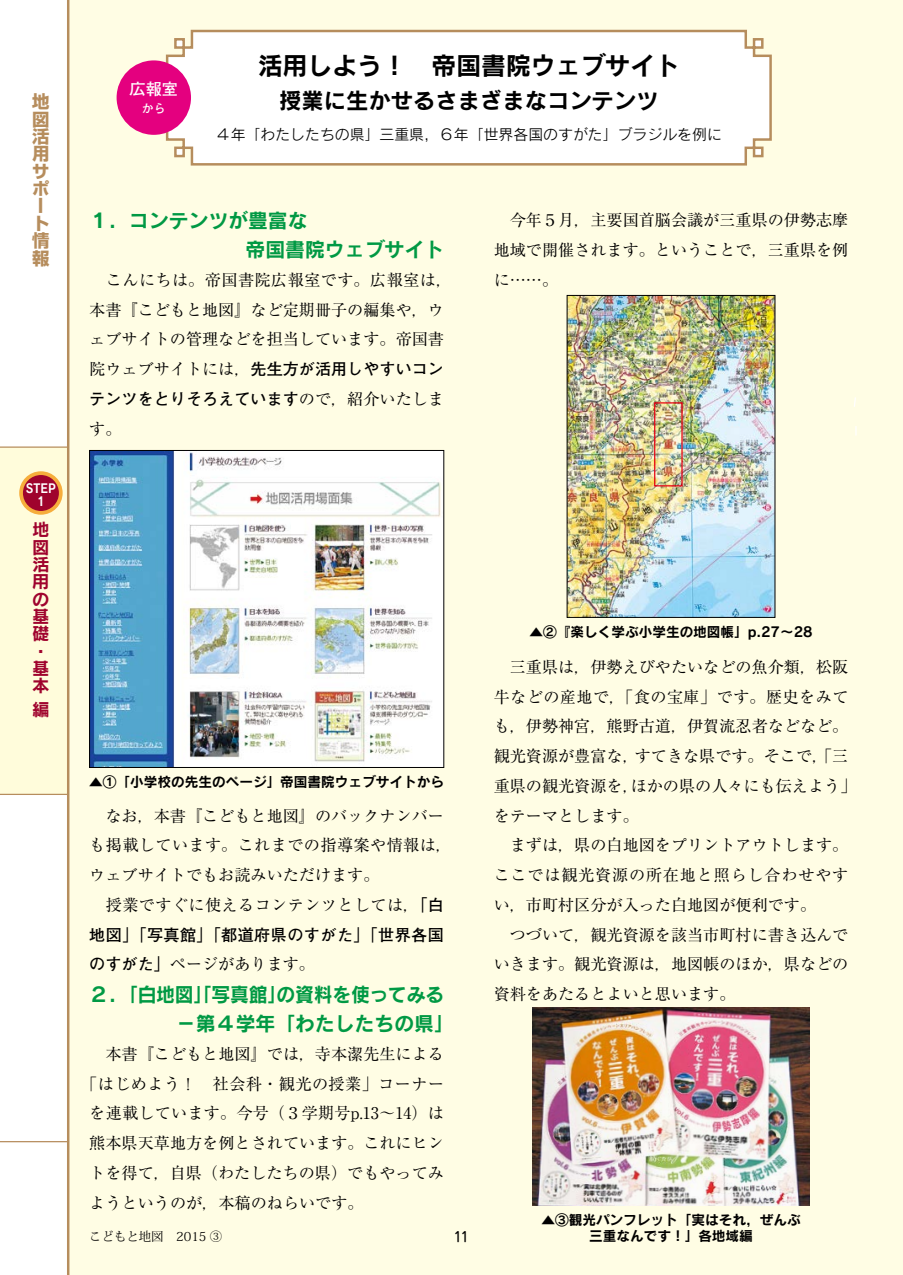
<style>
.page{position:relative;width:903px;height:1275px;background:#fff}
.page>*{position:absolute;margin:0;border:0;box-sizing:border-box;transform-origin:0 0}
.t1{font:24.85px "Rodin Pro B";color:#000}
.t2{font:22.4px "Rodin Pro B";color:#000}
.t3{font:19.78px/29.8px "Rodin Pro B";color:#094}
.t4{font:17.32px/17.3px "Rodin Pro B";color:#9f032d}
.t5{font:700 17.32px/17.3px "Shin Go Pro";color:#b68d5d}
.t6{font:16.1px/29.8px "Ryumin Pro";color:#000}
.t7{font:16.1px "Ryumin Pro";letter-spacing:.03em;color:#000}
.t8{font:700 16.1px "Futo Go B101 Pro";color:#fff}
.t9{font:14.88px "Rodin Pro M";color:#000}
.t10{font:13.65px/16.1px "Rodin Pro B";color:#000;text-align:center}
.t11{font:500 13.65px "Jun 34 Pro";color:#000}
.t12{font:12.42px "Koz Min Pro";color:#000}
.t13{font:12.42px/12.4px "Rodin Pro B";color:#fff;text-align:center;scale:.9 1}
.t14{font:700 12.42px "Futo Go B101 Pro";color:#fff}
.s1{font-family:"Futo Go B101 Pro";font-weight:700}
</style>
<div class="page">
<div style="left:68px;top:0;width:835px;height:1275px;background:#fffde4"></div>
<div style="left:0;top:448px;width:68px;height:347px;background:#fffcdb"></div>
<div style="left:21px;top:473px;width:40px;height:40px;background:#9f032d;border-radius:50%"></div>
<div style="left:19px;top:471px;width:44px;height:44px;border:4px solid #f6ad3c;border-radius:50%"></div>
<hr style="left:0;top:446px;width:68px;height:2px;background:#b68d5d">
<hr style="left:0;top:794px;width:68px;height:1px;background:#b68d5d">
<hr style="left:67px;top:0;width:2px;height:1275px;background:#b68d5d">
<hr style="left:0;top:1141px;width:68px;height:1px;background:#b68d5d">
<svg style="left:854px;top:397px;width:2px;height:10px"></svg>
<img style="left:532px;top:1007px;width:278px;height:198px">
<img style="left:91px;top:452px;width:351px;height:314px">
<div style="left:89px;top:450px;width:355px;height:318px;border:1px solid #000"></div>
<img style="left:569px;top:297px;width:204px;height:319px">
<div style="left:567px;top:295px;width:208px;height:323px;border:1px solid #000"></div>
<div style="left:654px;top:402px;width:29px;height:84px;border:1px solid #e60012"></div>
<svg style="left:165px;top:29px;width:607px;height:137px;background:#fbf9f6"></svg>
<div style="left:117px;top:60px;width:74px;height:75px;background:#e4007f;border-radius:50%"></div>
<p class="t5" style="left:32px;top:91px;width:19px">地図活用サポート情報</p>
<p class="t13" style="left:26px;top:482px;width:35px">STEP<br>1</p>
<p class="t4" style="left:32px;top:520px;width:18px">地図活用の基礎・基本</p>
<p class="t4" style="left:32px;top:700px;width:18px">編</p>
<p class="t8" style="left:130px;top:76px;width:50px">広報室</p>
<p class="t14" style="left:141px;top:98px;width:26px">から</p>
<p class="t1" style="left:258px;top:49px;width:423px">活用しよう！　帝国書院ウェブサイト</p>
<p class="t2" style="left:279px;top:85px;width:381px">授業に生かせるさまざまなコンテンツ</p>
<p class="t9" style="left:216px;top:125px;width:507px">４年「わたしたちの県」三重県，６年「世界各国のすがた」ブラジルを例に</p>
<p class="t3" style="left:246px;top:204px;width:200px;text-indent:-156px">１．コンテンツが豊富な<br>帝国書院ウェブサイト</p>
<p class="t6" style="left:89px;top:264px;width:364px">　こんにちは。帝国書院広報室です。広報室は，本書『こどもと地図』など定期冊子の編集や，ウェブサイトの管理などを担当しています。帝国書院ウェブサイトには，<span class="s1">先生方が活用しやすいコンテンツをとりそろえています</span>ので，紹介いたします。</p>
<p class="t6" style="left:494px;top:204px;width:356px;text-align:justify">　今年５月，主要国首脳会議が三重県の伊勢志摩地域で開催されます。ということで，三重県を例に……。</p>
<p class="t10" style="left:89px;top:773px;width:356px">▲①「小学校の先生のページ」帝国書院ウェブサイトから</p>
<p class="t6" style="left:89px;top:800px;width:364px">　なお，本書『こどもと地図』のバックナンバーも掲載しています。これまでの指導案や情報は，ウェブサイトでもお読みいただけます。<br>　授業ですぐに使えるコンテンツとしては，<span class="s1">「白地図」「写真館」「都道府県のすがた」「世界各国のすがた」</span>ページがあります。</p>
<p class="t3" style="left:176px;top:978px;width:279px;text-indent:-87px">２．「白地図」「写真館」の資料を使ってみる－第４学年「わたしたちの県」</p>
<p class="t6" style="left:89px;top:1038px;width:356px">　本書『こどもと地図』では，寺本潔先生による</p>
<p class="t7" style="left:81px;top:1071px;width:364px">「はじめよう！　社会科・観光の授業」コーナー</p>
<p class="t6" style="left:89px;top:1097px;width:356px">を連載しています。今号（３学期号p.13～14）は</p>
<p class="t6" style="left:89px;top:1127px;width:356px">熊本県天草地方を例とされています。これにヒン</p>
<p class="t6" style="left:89px;top:1157px;width:356px">トを得て，自県（わたしたちの県）でもやってみ</p>
<p class="t6" style="left:89px;top:1186px;width:276px">ようというのが，本稿のねらいです。</p>
<p class="t12" style="left:89px;top:1228px;width:134px">こどもと地図　2015 ③</p>
<p class="t11" style="left:455px;top:1226px;width:15px">11</p>
<p class="t10" style="left:530px;top:623px;width:284px">▲②『楽しく学ぶ小学生の地図帳」p.27～28</p>
<p class="t6" style="left:494px;top:651px;width:364px">　三重県は，伊勢えびやたいなどの魚介類，松阪牛などの産地で，「食の宝庫」です。歴史をみても，伊勢神宮，熊野古道，伊賀流忍者などなど。観光資源が豊富な，すてきな県です。そこで，「三重県の観光資源を，ほかの県の人々にも伝えよう」をテーマとします。<br>　まずは，県の白地図をプリントアウトします。ここでは観光資源の所在地と照らし合わせやすい，市町村区分が入った白地図が便利です。<br>　つづいて，観光資源を該当市町村に書き込んでいきます。観光資源は，地図帳のほか，県などの資料をあたるとよいと思います。</p>
<p class="t10" style="left:541px;top:1211px;width:261px">▲③観光パンフレット「実はそれ，ぜんぶ三重なんです！」各地域編</p>
</div>
